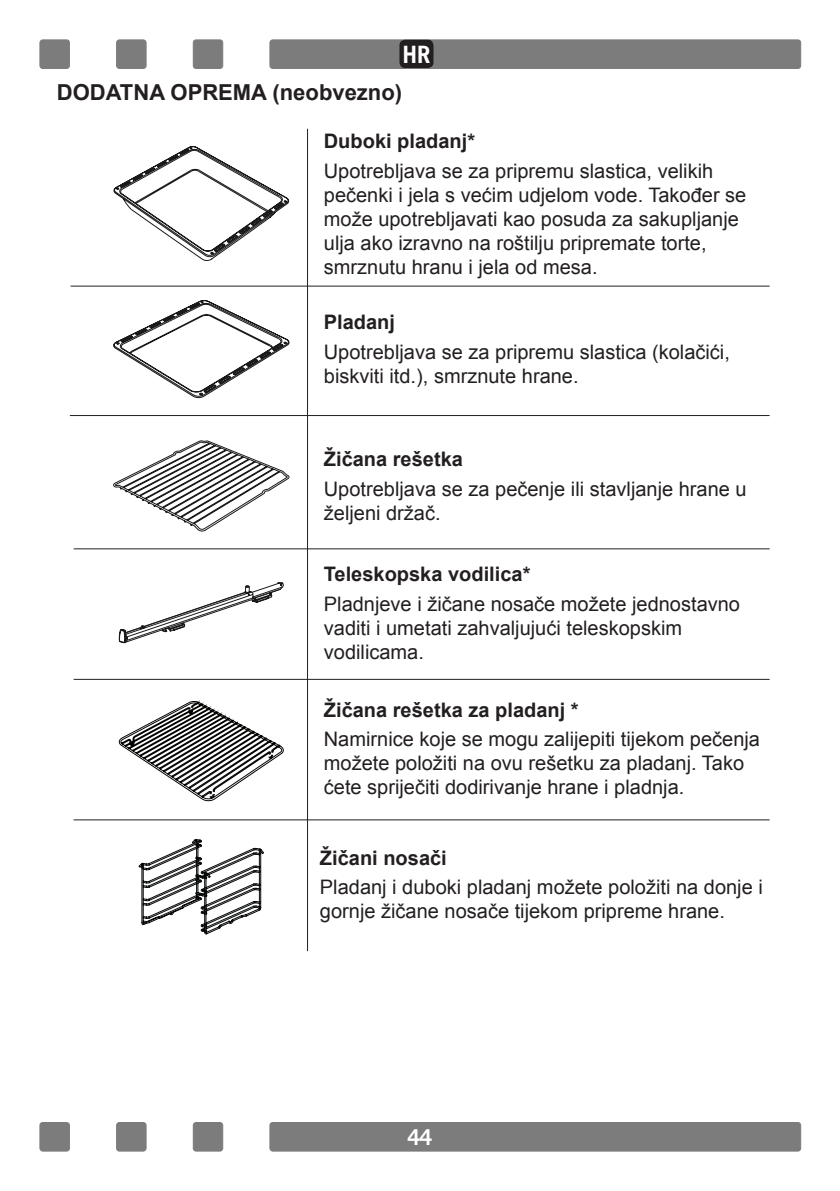
<style>
.page{position:relative;width:840px;height:1191px;background:#fff}
.page>*{position:absolute;margin:0;border:0;box-sizing:border-box;transform-origin:0 0}
.t1{font:700 24px "Trade Gothic";color:#fff}
.t2{font:700 22px "Arial";color:#231f20}
.t3{font:700 22px "Trade Gothic";color:#fff}
.t4{font:20px/24px "Arial";color:#231f20}
.t5{font:700 20px "Arial";color:#231f20}
</style>
<div class="page">
<div style="left:270px;top:40px;width:530px;height:28px;background:#7d7c7c;border-radius:3px"></div>
<div style="left:269px;top:40px;width:531px;height:29px;border:1px solid #7d7c7c;border-radius:3px"></div>
<div style="left:40px;top:40px;width:29px;height:28px;background:#7d7c7c;border-radius:3px"></div>
<div style="left:40px;top:40px;width:30px;height:29px;border:1px solid #7d7c7c;border-radius:3px"></div>
<div style="left:193px;top:40px;width:29px;height:28px;background:#7d7c7c;border-radius:3px"></div>
<div style="left:193px;top:40px;width:30px;height:29px;border:1px solid #7d7c7c;border-radius:3px"></div>
<div style="left:116px;top:40px;width:30px;height:28px;background:#7d7c7c;border-radius:3px"></div>
<div style="left:116px;top:40px;width:30px;height:29px;border:1px solid #7d7c7c;border-radius:3px"></div>
<div style="left:270px;top:1122px;width:530px;height:29px;background:#7d7c7c;border-radius:3px"></div>
<div style="left:269px;top:1122px;width:531px;height:29px;border:1px solid #7d7c7c;border-radius:3px"></div>
<div style="left:40px;top:1122px;width:29px;height:29px;background:#7d7c7c;border-radius:3px"></div>
<div style="left:40px;top:1122px;width:30px;height:29px;border:1px solid #7d7c7c;border-radius:3px"></div>
<div style="left:193px;top:1122px;width:29px;height:29px;background:#7d7c7c;border-radius:3px"></div>
<div style="left:193px;top:1122px;width:30px;height:29px;border:1px solid #7d7c7c;border-radius:3px"></div>
<div style="left:116px;top:1122px;width:30px;height:29px;background:#7d7c7c;border-radius:3px"></div>
<div style="left:116px;top:1122px;width:30px;height:29px;border:1px solid #7d7c7c;border-radius:3px"></div>
<svg style="left:113px;top:146px;width:176px;height:115px"></svg>
<svg style="left:113px;top:300px;width:176px;height:98px"></svg>
<svg style="left:113px;top:440px;width:176px;height:91px"></svg>
<svg style="left:118px;top:582px;width:165px;height:61px"></svg>
<hr style="left:71px;top:286px;width:698px;height:1px;background:#231f20">
<hr style="left:70px;top:415px;width:699px;height:1px;background:#231f20">
<hr style="left:74px;top:548px;width:695px;height:1px;background:#231f20">
<hr style="left:74px;top:819px;width:695px;height:1px;background:#231f20">
<hr style="left:74px;top:679px;width:695px;height:1px;background:#231f20">
<hr style="left:307px;top:129px;width:1px;height:822px;background:#231f20">
<svg style="left:119px;top:700px;width:165px;height:101px"></svg>
<svg style="left:138px;top:839px;width:126px;height:95px"></svg>
<div style="left:399px;top:40px;width:34px;height:28px;background:#231f20;border-radius:6px"></div>
<p class="t1" style="left:402px;top:39px;width:30px">HR</p>
<p class="t2" style="left:57px;top:77px;width:347px">DODATNA OPREMA (neobvezno)</p>
<p class="t5" style="left:324px;top:128px;width:153px">Duboki pladanj*</p>
<p class="t4" style="left:324px;top:159px;width:424px">Upotrebljava se za pripremu slastica, velikih pečenki i jela s većim udjelom vode. Također se može upotrebljavati kao posuda za sakupljanje ulja ako izravno na roštilju pripremate torte, smrznutu hranu i jela od mesa.</p>
<p class="t5" style="left:324px;top:309px;width:73px">Pladanj</p>
<p class="t4" style="left:324px;top:340px;width:407px">Upotrebljava se za pripremu slastica (kolačići, biskviti itd.), smrznute hrane.</p>
<p class="t5" style="left:324px;top:446px;width:140px">Žičana rešetka</p>
<p class="t4" style="left:324px;top:477px;width:424px">Upotrebljava se za pečenje ili stavljanje hrane u željeni držač.</p>
<p class="t5" style="left:324px;top:561px;width:208px">Teleskopska vodilica*</p>
<p class="t4" style="left:324px;top:592px;width:417px">Pladnjeve i žičane nosače možete jednostavno vaditi i umetati zahvaljujući teleskopskim vodilicama.</p>
<p class="t5" style="left:324px;top:696px;width:256px">Žičana rešetka za pladanj *</p>
<p class="t4" style="left:324px;top:727px;width:437px">Namirnice koje se mogu zalijepiti tijekom pečenja možete položiti na ovu rešetku za pladanj. Tako ćete spriječiti dodirivanje hrane i pladnja.</p>
<p class="t5" style="left:320px;top:844px;width:128px">Žičani nosači</p>
<p class="t4" style="left:320px;top:875px;width:444px">Pladanj i duboki pladanj možete položiti na donje i gornje žičane nosače tijekom pripreme hrane.</p>
<p class="t3" style="left:407px;top:1123px;width:26px">44</p>
</div>
